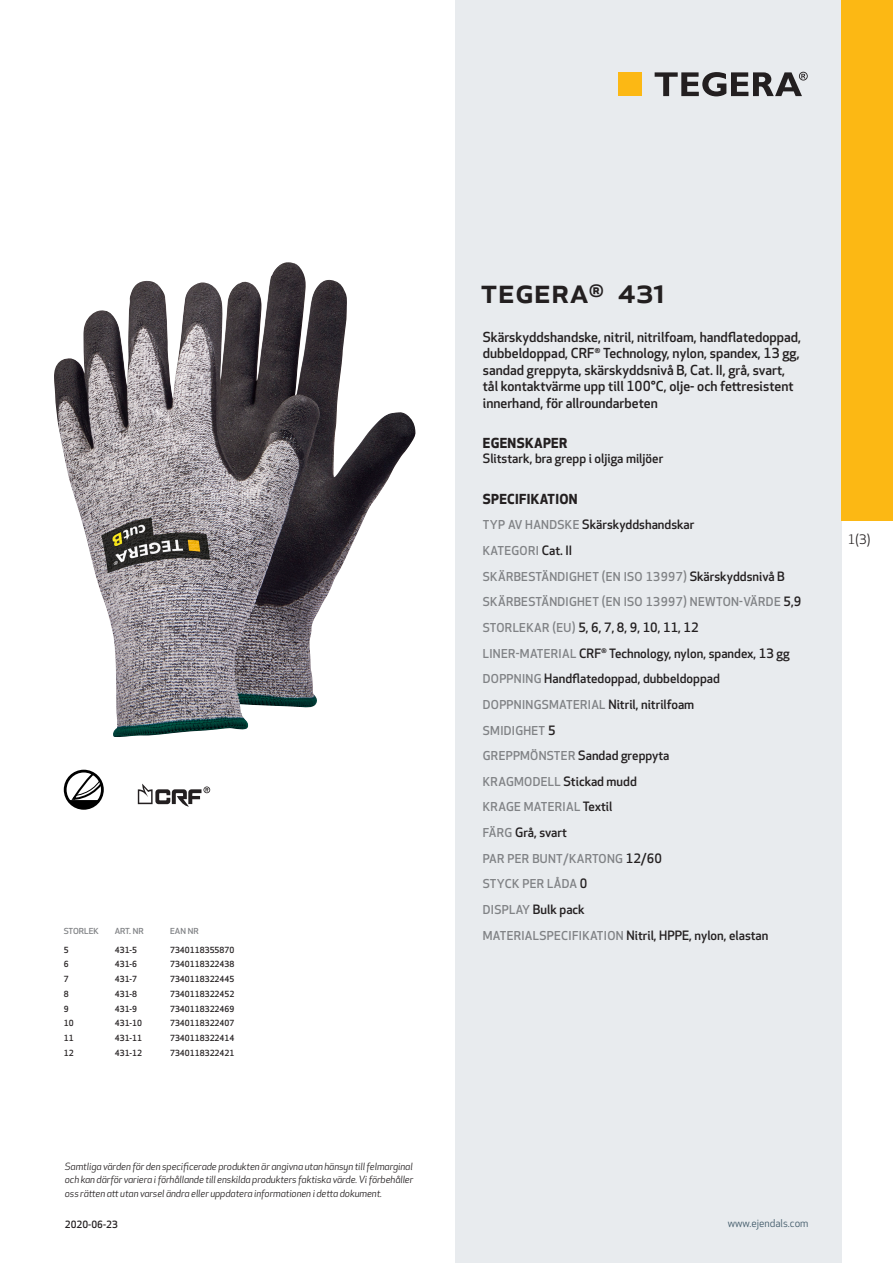
<style>
.page{position:relative;width:893px;height:1263px;background:#fff}
.page>*{position:absolute;margin:0;border:0;box-sizing:border-box;transform-origin:0 0}
.prodname{font:500 34.5px "Apex New";color:#231f20}
.Funktion_body{font:500 13.5px/16.5px "Apex New";color:#231f20}
.Funktion_body-2{font:700 13.5px "Apex New";letter-spacing:.025em;color:#231f20}
.t1{font:12.75px "Apex New";color:#231f20}
.Funktion_body-3{font:500 12.6px "Apex New";color:#231f20}
.Funktion_body-4{font:500 12px "Apex New";letter-spacing:.025em;color:#808285}
.t2{font:10.5px "Apex New";color:#405968}
.t3{font:italic 9.75px/13.5px "Apex New";letter-spacing:-.01em;color:#231f20;text-align:justify}
.Sidfot_datum{font:500 9.75px "Apex New";color:#231f20}
.ArticleTable_body{font:500 8.25px "Apex New";color:#231f20}
.ArticeTable_header{font:500 8.1px "Apex New";color:#808285;scale:1.06 1}
.s1{font-size:12px;color:#808285}
.s2{font-size:12.6px;color:#231f20}
</style>
<div class="page">
<div style="left:455px;top:0;width:387px;height:1263px;background:#e8ebee"></div>
<div style="left:842px;top:0;width:51px;height:520px;background:#fcb814"></div>
<img style="left:54px;top:263px;width:362px;height:474px">
<div style="left:618px;top:72px;width:24px;height:24px;background:#fcb814"></div>
<svg style="left:655px;top:72px;width:153px;height:24px"></svg>
<svg style="left:64px;top:770px;width:40px;height:40px"></svg>
<svg style="left:138px;top:784px;width:72px;height:22px"></svg>
<p class="ArticeTable_header" style="left:64px;top:925px;width:35px">STORLEK</p>
<p class="ArticeTable_header" style="left:115px;top:925px;width:29px">ART. NR</p>
<p class="ArticeTable_header" style="left:170px;top:925px;width:28px">EAN NR</p>
<p class="ArticleTable_body" style="left:64px;top:944px;width:6px">5</p>
<p class="ArticleTable_body" style="left:115px;top:944px;width:24px">431-5</p>
<p class="ArticleTable_body" style="left:170px;top:944px;width:66px">7340118355870</p>
<p class="ArticleTable_body" style="left:64px;top:959px;width:6px">6</p>
<p class="ArticleTable_body" style="left:115px;top:959px;width:24px">431-6</p>
<p class="ArticleTable_body" style="left:170px;top:959px;width:66px">7340118322438</p>
<p class="ArticleTable_body" style="left:64px;top:973px;width:6px">7</p>
<p class="ArticleTable_body" style="left:115px;top:973px;width:24px">431-7</p>
<p class="ArticleTable_body" style="left:170px;top:973px;width:66px">7340118322445</p>
<p class="ArticleTable_body" style="left:64px;top:988px;width:6px">8</p>
<p class="ArticleTable_body" style="left:115px;top:988px;width:24px">431-8</p>
<p class="ArticleTable_body" style="left:170px;top:988px;width:66px">7340118322452</p>
<p class="ArticleTable_body" style="left:64px;top:1003px;width:6px">9</p>
<p class="ArticleTable_body" style="left:115px;top:1003px;width:24px">431-9</p>
<p class="ArticleTable_body" style="left:170px;top:1003px;width:66px">7340118322469</p>
<p class="ArticleTable_body" style="left:64px;top:1018px;width:11px">10</p>
<p class="ArticleTable_body" style="left:115px;top:1018px;width:29px">431-10</p>
<p class="ArticleTable_body" style="left:170px;top:1018px;width:66px">7340118322407</p>
<p class="ArticleTable_body" style="left:64px;top:1032px;width:11px">11</p>
<p class="ArticleTable_body" style="left:115px;top:1032px;width:29px">431-11</p>
<p class="ArticleTable_body" style="left:170px;top:1032px;width:66px">7340118322414</p>
<p class="ArticleTable_body" style="left:64px;top:1047px;width:11px">12</p>
<p class="ArticleTable_body" style="left:115px;top:1047px;width:29px">431-12</p>
<p class="ArticleTable_body" style="left:170px;top:1047px;width:66px">7340118322421</p>
<p class="t3" style="left:65px;top:1159px;width:350px">Samtliga värden för den specificerade produkten är angivna utan hänsyn till felmarginal och kan därför variera i förhållande till enskilda produkters faktiska värde. Vi förbehåller oss rätten att utan varsel ändra eller uppdatera informationen i detta dokument.</p>
<p class="Sidfot_datum" style="left:65px;top:1218px;width:54px">2020-06-23</p>
<p class="prodname" style="left:480px;top:267px;width:187px">TEGERA<sup>®</sup> 431</p>
<p class="Funktion_body" style="left:483px;top:328px;width:320px">Skärskyddshandske, nitril, nitrilfoam, handflatedoppad, dubbeldoppad, CRF<sup>®</sup> Technology, nylon, spandex, 13 gg, sandad greppyta, skärskyddsnivå B, Cat. II, grå, svart, tål kontaktvärme upp till 100°C, olje- och fettresistent innerhand, för allroundarbeten</p>
<p class="Funktion_body-2" style="left:483px;top:433px;width:86px">EGENSKAPER</p>
<p class="Funktion_body-3" style="left:483px;top:450px;width:182px">Slitstark, bra grepp i oljiga miljöer</p>
<p class="Funktion_body-2" style="left:483px;top:489px;width:96px">SPECIFIKATION</p>
<p class="Funktion_body-3" style="left:483px;top:516px;width:213px"><span class="s1">TYP AV HANDSKE</span> Skärskyddshandskar</p>
<p class="Funktion_body-4" style="left:483px;top:543px;width:91px">KATEGORI <span class="s2">Cat. II</span></p>
<p class="Funktion_body-4" style="left:483px;top:568px;width:304px">SKÄRBESTÄNDIGHET (EN ISO 13997) <span class="s2">Skärskyddsnivå B</span></p>
<p class="Funktion_body-4" style="left:483px;top:594px;width:320px">SKÄRBESTÄNDIGHET (EN ISO 13997) NEWTON-VÄRDE <span class="s2">5,9</span></p>
<p class="Funktion_body-3" style="left:483px;top:619px;width:217px"><span class="s1">STORLEKAR (EU)</span> 5, 6, 7, 8, 9, 10, 11, 12</p>
<p class="Funktion_body-3" style="left:483px;top:645px;width:308px"><span class="s1">LINER-MATERIAL</span> CRF<sup>®</sup> Technology, nylon, spandex, 13 gg</p>
<p class="Funktion_body-3" style="left:483px;top:670px;width:239px"><span class="s1">DOPPNING</span> Handflatedoppad, dubbeldoppad</p>
<p class="Funktion_body-4" style="left:483px;top:696px;width:213px">DOPPNINGSMATERIAL <span class="s2">Nitril, nitrilfoam</span></p>
<p class="Funktion_body-4" style="left:483px;top:722px;width:74px">SMIDIGHET <span class="s2">5</span></p>
<p class="Funktion_body-3" style="left:483px;top:747px;width:188px"><span class="s1">GREPPMÖNSTER</span> Sandad greppyta</p>
<p class="Funktion_body-3" style="left:483px;top:773px;width:155px"><span class="s1">KRAGMODELL</span> Stickad mudd</p>
<p class="Funktion_body-4" style="left:483px;top:799px;width:131px">KRAGE MATERIAL <span class="s2">Textil</span></p>
<p class="Funktion_body-3" style="left:483px;top:824px;width:86px"><span class="s1">FÄRG</span> Grå, svart</p>
<p class="Funktion_body-4" style="left:483px;top:850px;width:181px">PAR PER BUNT/KARTONG <span class="s2">12/60</span></p>
<p class="Funktion_body-4" style="left:483px;top:876px;width:106px">STYCK PER LÅDA <span class="s2">0</span></p>
<p class="Funktion_body-3" style="left:483px;top:901px;width:103px"><span class="s1">DISPLAY</span> Bulk pack</p>
<p class="Funktion_body-3" style="left:483px;top:926px;width:287px"><span class="s1">MATERIALSPECIFIKATION</span> Nitril, HPPE, nylon, elastan</p>
<p class="t1" style="left:848px;top:531px;width:24px">1(3)</p>
<p class="t2" style="left:728px;top:1217px;width:82px">www.ejendals.com</p>
</div>
